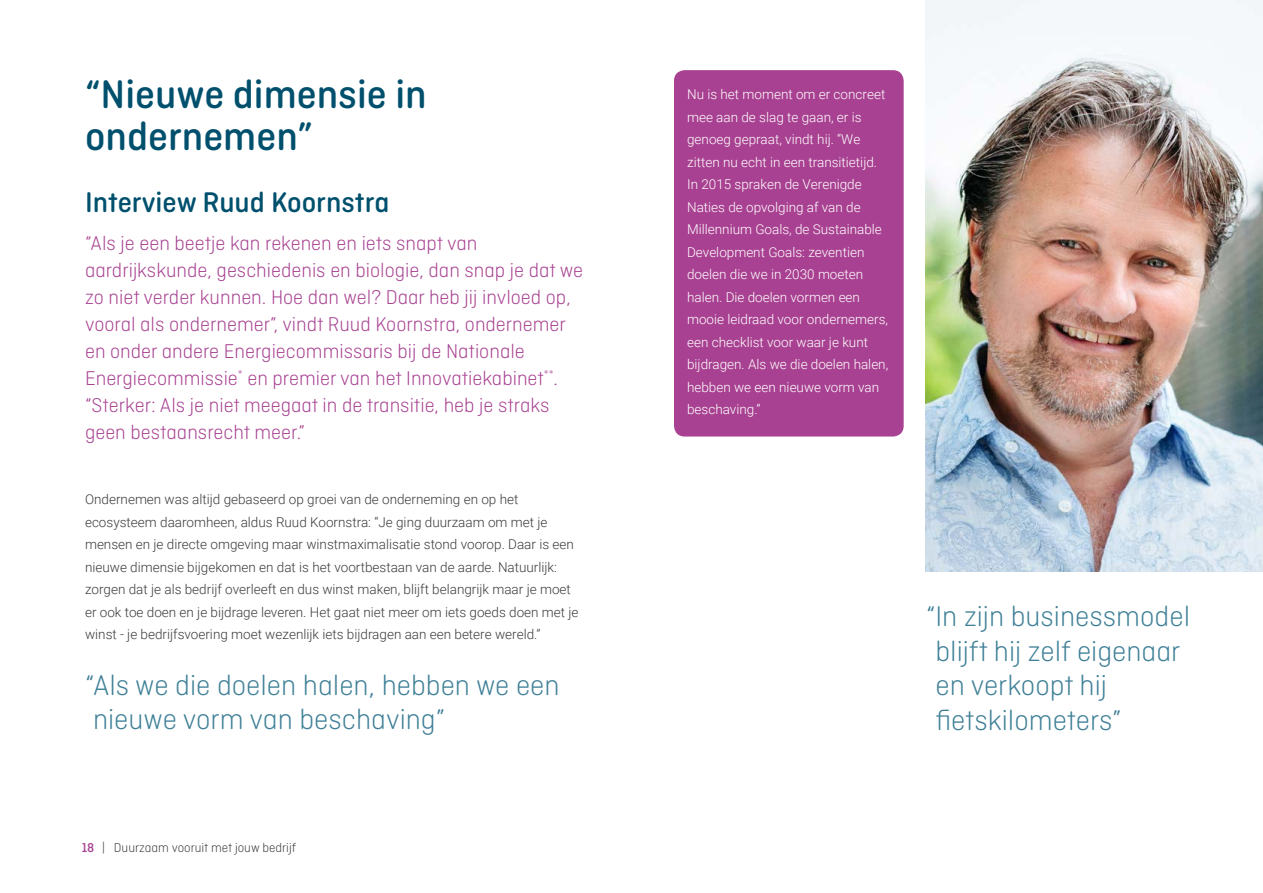
<style>
.page{position:relative;width:1263px;height:893px;background:#fff}
.page>*{position:absolute;margin:0;border:0;box-sizing:border-box;transform-origin:0 0}
.t1{font:500 42px/42px "Ciutadella Rounded";color:#00506d}
.t2{font:300 30px/34.5px "Ciutadella Rounded";color:#3f8097}
.t3{font:500 30px "Ciutadella Rounded";color:#00506d}
.t4{font:300 21px/27px "Ciutadella Rounded";color:#a84191}
.t5{font:300 13.5px/22.5px "Roboto";color:#3c3c3b}
.t6{font:300 13.5px/22.5px "Roboto";color:#fff}
.t7{font:300 13.5px "Ciutadella Rounded";color:#3c3c3b}
.s1{font-weight:500;color:#a84191}
</style>
<div class="page">
<div style="left:674px;top:70px;width:230px;height:367px;background:#a84191;border-radius:11px"></div>
<img style="left:926px;top:0;width:337px;height:572px">
<h1 class="t1" style="left:85px;top:73px;width:343px">“Nieuwe dimensie in ondernemen”</h1>
<h2 class="t3" style="left:85px;top:185px;width:306px">Interview Ruud Koornstra</h2>
<p class="t4" style="left:85px;top:229px;width:500px">“Als je een beetje kan rekenen en iets snapt van aardrijkskunde, geschiedenis en biologie, dan snap je dat we zo niet verder kunnen. Hoe dan wel? Daar heb jij invloed op, vooral als ondernemer”, vindt Ruud Koornstra, ondernemer en onder andere Energiecommissaris bij de Nationale Energiecommissie<sup>*</sup> en premier van het Innovatiekabinet<sup>**</sup>. “Sterker: Als je niet meegaat in de transitie, heb je straks geen bestaansrecht meer.”</p>
<p class="t5" style="left:85px;top:487px;width:495px">Ondernemen was altijd gebaseerd op groei van de onderneming en op het ecosysteem daaromheen, aldus Ruud Koornstra: “Je ging duurzaam om met je mensen en je directe omgeving maar winstmaximalisatie stond voorop. Daar is een nieuwe dimensie bijgekomen en dat is het voortbestaan van de aarde. Natuurlijk: zorgen dat je als bedrijf overleeft en dus winst maken, blijft belangrijk maar je moet er ook toe doen en je bijdrage leveren. Het gaat niet meer om iets goeds doen met je winst - je bedrijfsvoering moet wezenlijk iets bijdragen aan een betere wereld.”</p>
<h2 class="t2" style="left:85px;top:668px;width:476px">“Als we die doelen halen, hebben we een nieuwe vorm van beschaving”</h2>
<p class="t7" style="left:82px;top:840px;width:216px"><span class="s1">18</span> | Duurzaam vooruit met jouw bedrijf</p>
<p class="t6" style="left:687px;top:82px;width:203px">Nu is het moment om er concreet mee aan de slag te gaan, er is genoeg gepraat, vindt hij. “We zitten nu echt in een transitietijd.<br>In 2015 spraken de Verenigde<br>Naties de opvolging af van de<br>Millennium Goals, de Sustainable<br>Development Goals: zeventien doelen die we in 2030 moeten halen. Die doelen vormen een mooie leidraad voor ondernemers, een checklist voor waar je kunt bijdragen. Als we die doelen halen, hebben we een nieuwe vorm van beschaving.”</p>
<h2 class="t2" style="left:935px;top:599px;width:256px;text-indent:-9px">“In zijn businessmodel blijft hij zelf eigenaar en verkoopt hij fietskilometers”</h2>
</div>
